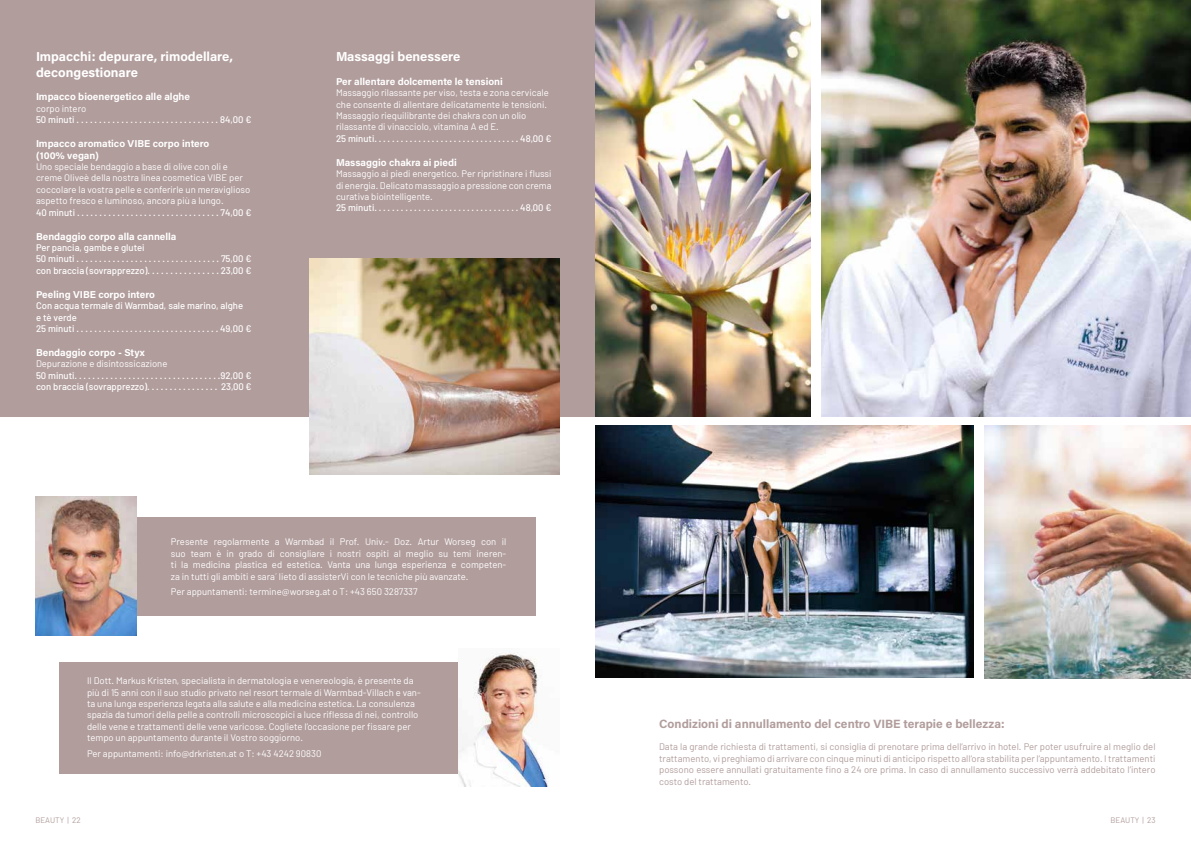
<style>
.page{position:relative;width:1191px;height:842px;background:#fff}
.page>*{position:absolute;margin:0;border:0;box-sizing:border-box;transform-origin:0 0}
.t1{font:700 13px/15.6px "Acumin Pro";color:#fff}
.t2{font:700 12px "Acumin Pro";color:#b19d9c}
.t3{font:700 10px/12px "Acumin Pro";color:#fff}
.t4{font:9.5px/11.4px "Barlow";color:#fff}
.t5{font:500 9.5px/11.4px "Barlow";color:#fff}
.t6{font:9.5px/11.4px "Barlow";color:#b19d9c;text-align:justify}
.t7{font:8px "Barlow";color:#b19d9c}
</style>
<div class="page">
<div style="left:0;top:0;width:595px;height:416px;background:#b19d9c"></div>
<img style="left:821px;top:0;width:370px;height:416px">
<img style="left:984px;top:426px;width:207px;height:252px">
<img style="left:595px;top:0;width:215px;height:416px">
<img style="left:595px;top:426px;width:378px;height:252px">
<img style="left:309px;top:259px;width:250px;height:215px">
<div style="left:103px;top:517px;width:433px;height:99px;background:#b19d9c"></div>
<div style="left:59px;top:662px;width:433px;height:111px;background:#b19d9c"></div>
<img style="left:35px;top:497px;width:102px;height:139px">
<img style="left:458px;top:651px;width:91px;height:135px">
<h1 class="t1" style="left:36px;top:48px;width:199px">Impacchi: depurare, rimodellare, decongestionare</h1>
<p class="t3" style="left:36px;top:90px;width:156px">Impacco bioenergetico alle alghe</p>
<p class="t4" style="left:36px;top:102px;width:52px">corpo intero</p>
<p class="t5" style="left:36px;top:114px;width:217px">50 minuti . . . . . . . . . . . . . . . . . . . . . . . . . . . . . . . . 84,00 €</p>
<p class="t3" style="left:36px;top:137px;width:175px">Impacco aromatico VIBE corpo intero (100% vegan)</p>
<p class="t4" style="left:36px;top:161px;width:216px">Uno speciale bendaggio a base di olive con oli e creme Oliveè della nostra linea cosmetica VIBE per coccolare la vostra pelle e conferirle un meraviglioso aspetto fresco e luminoso, ancora più a lungo.</p>
<p class="t5" style="left:36px;top:206px;width:217px">40 minuti . . . . . . . . . . . . . . . . . . . . . . . . . . . . . . . . 74,00 €</p>
<p class="t3" style="left:36px;top:230px;width:142px">Bendaggio corpo alla cannella</p>
<p class="t5" style="left:36px;top:242px;width:217px">Per pancia, gambe e glutei<br>50 minuti . . . . . . . . . . . . . . . . . . . . . . . . . . . . . . . . 75,00 € con braccia (sovrapprezzo). . . . . . . . . . . . . . . . 23,00 €</p>
<p class="t3" style="left:36px;top:288px;width:120px">Peeling VIBE corpo intero</p>
<p class="t5" style="left:36px;top:300px;width:217px">Con acqua termale di Warmbad, sale marino, alghe<br>e tè verde<br>25 minuti . . . . . . . . . . . . . . . . . . . . . . . . . . . . . . . . 49,00 €</p>
<p class="t3" style="left:36px;top:346px;width:110px">Bendaggio corpo - Styx</p>
<p class="t4" style="left:36px;top:358px;width:133px">Depurazione e disintossicazione</p>
<p class="t5" style="left:36px;top:369px;width:217px">50 minuti. . . . . . . . . . . . . . . . . . . . . . . . . . . . . . . . .92,00 € con braccia (sovrapprezzo). . . . . . . . . . . . . . . . 23,00 €</p>
<h1 class="t1" style="left:336px;top:48px;width:126px">Massaggi benessere</h1>
<p class="t3" style="left:336px;top:75px;width:168px">Per allentare dolcemente le tensioni</p>
<p class="t4" style="left:336px;top:87px;width:214px">Massaggio rilassante per viso, testa e zona cervicale che consente di allentare delicatamente le tensioni.<br>Massaggio riequilibrante dei chakra con un olio rilassante di vinacciolo, vitamina A ed E.</p>
<p class="t5" style="left:336px;top:132px;width:217px">25 minuti. . . . . . . . . . . . . . . . . . . . . . . . . . . . . . . . . 48,00 €</p>
<p class="t3" style="left:336px;top:156px;width:122px">Massaggio chakra ai piedi</p>
<p class="t4" style="left:336px;top:168px;width:217px;text-align:justify">Massaggio ai piedi energetico. Per ripristinare i flussi di energia. Delicato massaggio a pressione con crema curativa biointelligente.</p>
<p class="t5" style="left:336px;top:202px;width:217px">25 minuti. . . . . . . . . . . . . . . . . . . . . . . . . . . . . . . . . 48,00 €</p>
<p class="t4" style="left:171px;top:536px;width:337px;text-align:justify">Presente regolarmente a Warmbad il Prof. Univ.- Doz. Artur Worseg con il suo team è in grado di consigliare i nostri ospiti al meglio su temi ineren&shy;ti la medicina plastica ed estetica. Vanta una lunga esperienza e competen&shy;za in tutti gli ambiti e sara´ lieto di assisterVi con le tecniche più avanzate.</p>
<p class="t4" style="left:171px;top:586px;width:248px">Per appuntamenti: termine@worseg.at o T: +43 650 3287337</p>
<p class="t4" style="left:87px;top:675px;width:335px">Il Dott. Markus Kristen, specialista in dermatologia e venereologia, è presente da più di 15 anni con il suo studio privato nel resort termale di Warmbad-Villach e van&shy;ta una lunga esperienza legata alla salute e alla medicina estetica. La consulenza spazia da tumori della pelle a controlli microscopici a luce riflessa di nei, controllo delle vene e trattamenti delle vene varicose. Cogliete l’occasione per fissare per tempo un appuntamento durante il Vostro soggiorno.</p>
<p class="t4" style="left:87px;top:747px;width:236px">Per appuntamenti: info@drkristen.at o T: +43 4242 90830</p>
<p class="t2" style="left:659px;top:715px;width:347px">Condizioni di annullamento del centro VIBE terapie e bellezza:</p>
<p class="t6" style="left:659px;top:741px;width:498px">Data la grande richiesta di trattamenti, si consiglia di prenotare prima dell‘arrivo in hotel. Per poter usufruire al meglio del trattamento, vi preghiamo di arrivare con cinque minuti di anticipo rispetto all‘ora stabilita per l‘appuntamento. I trattamenti possono essere annullati gratuitamente fino a 24 ore prima. In caso di annullamento successivo verrà addebitato l‘intero costo del trattamento.</p>
<p class="t7" style="left:35px;top:815px;width:47px">BEAUTY | 22</p>
<p class="t7" style="left:1110px;top:815px;width:47px">BEAUTY | 23</p>
</div>
